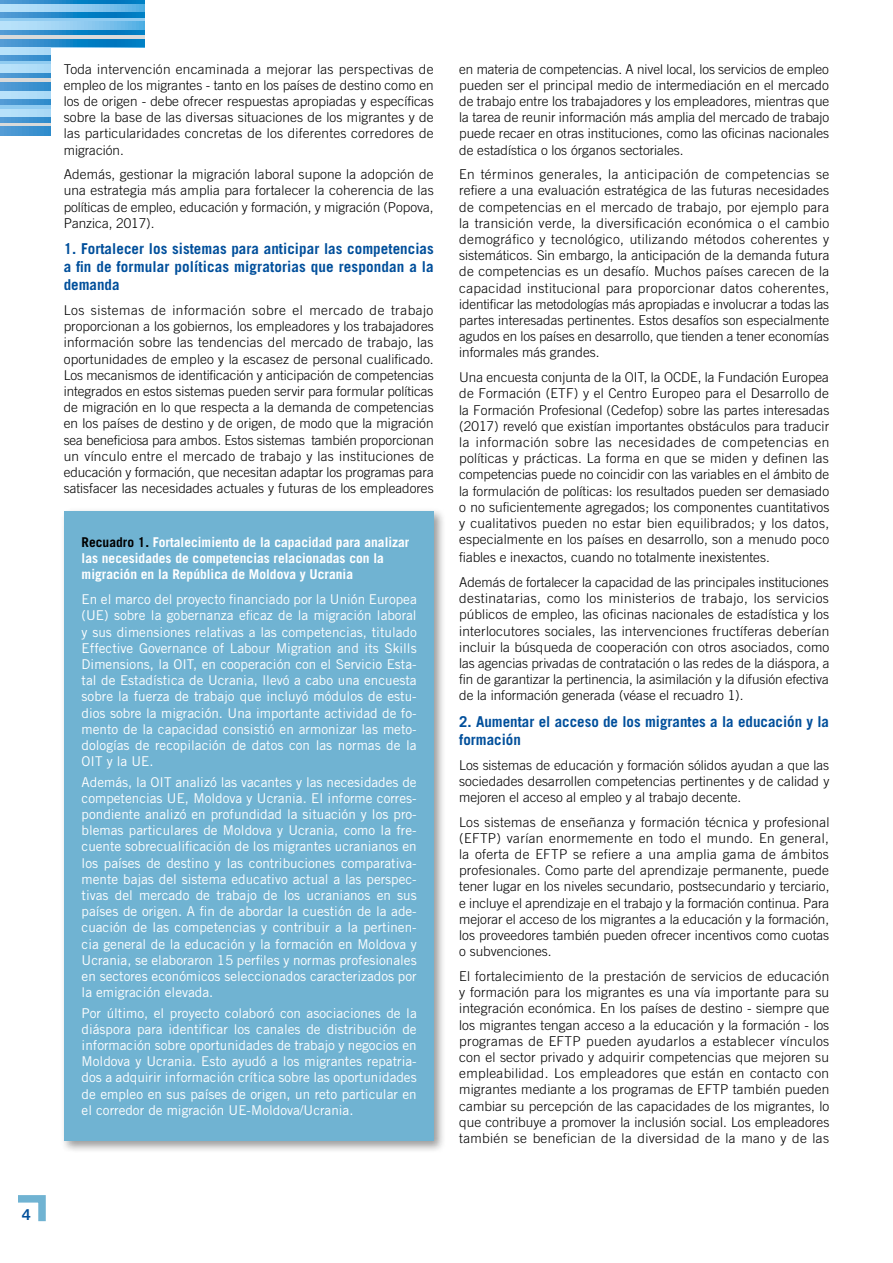
<style>
.page{position:relative;width:893px;height:1263px;background:#fff}
.page>*{position:absolute;margin:0;border:0;box-sizing:border-box;transform-origin:0 0}
.t1{font:700 15px/18px "Trade Gothic LT Std";color:#004f9b;text-align:justify}
.t2{font:15px "Trade Gothic LT Std Bd 2";color:#004f9b}
.t3{font:300 13.5px/16.2px "Trade Gothic LT Std";color:#000;text-align:justify}
.t4{font:13.5px/16.2px "Trade Gothic LT Std";color:#fff;text-align:justify}
.t5{font:700 13.5px/16.2px "Trade Gothic LT Std";color:#fff}
.s1{color:#000}
</style>
<div class="page">
<svg style="left:0;top:39px;width:145px;height:9px"></svg>
<hr style="left:0;top:35px;width:436px;height:4px;background:#d9dada">
<svg style="left:0;top:29px;width:145px;height:6px"></svg>
<svg style="left:0;top:21px;width:145px;height:8px"></svg>
<svg style="left:0;top:17px;width:145px;height:4px"></svg>
<svg style="left:0;top:11px;width:145px;height:6px"></svg>
<svg style="left:0;top:3px;width:145px;height:8px"></svg>
<svg style="left:0;top:0;width:145px;height:3px"></svg>
<svg style="left:0;top:126px;width:51px;height:9px"></svg>
<svg style="left:0;top:122px;width:51px;height:4px"></svg>
<svg style="left:0;top:117px;width:51px;height:5px"></svg>
<div style="left:0;top:109px;width:436px;height:8px;background:#b2def8"></div>
<hr style="left:0;top:105px;width:436px;height:4px;background:#91ccf1">
<svg style="left:0;top:99px;width:51px;height:6px"></svg>
<div style="left:0;top:91px;width:436px;height:8px;background:#b2def8"></div>
<svg style="left:0;top:82px;width:51px;height:9px"></svg>
<hr style="left:0;top:78px;width:436px;height:4px;background:#d9dada">
<svg style="left:0;top:72px;width:51px;height:6px"></svg>
<div style="left:0;top:64px;width:436px;height:8px;background:#b2def8"></div>
<svg style="left:0;top:60px;width:51px;height:4px"></svg>
<svg style="left:0;top:54px;width:51px;height:6px"></svg>
<div style="left:0;top:48px;width:436px;height:6px;background:#b2def8"></div>
<div style="left:51px;top:48px;width:395px;height:100px;background:#fff"></div>
<div style="left:145px;top:0;width:301px;height:53px;background:#fff"></div>
<svg style="left:18px;top:1195px;width:28px;height:27px"></svg>
<div style="left:61px;top:507px;width:385px;height:646px;background:#000;opacity:.4"></div>
<div style="left:65px;top:511px;width:369px;height:630px;background:#70b3d2"></div>
<p class="t2" style="left:22px;top:1205px;width:11px">4</p>
<p class="t3" style="left:64px;top:60px;width:371px">Toda intervención encaminada a mejorar las perspectivas de empleo de los migrantes - tanto en los países de destino como en los de origen - debe ofrecer respuestas apropiadas y específicas sobre la base de las diversas situaciones de los migrantes y de las particularidades concretas de los diferentes corredores de migración.</p>
<p class="t3" style="left:64px;top:166px;width:371px">Además, gestionar la migración laboral supone la adopción de una estrategia más amplia para fortalecer la coherencia de las políticas de empleo, educación y formación, y migración (Popova, Panzica, 2017).</p>
<p class="t1" style="left:64px;top:240px;width:372px">1. Fortalecer los sistemas para anticipar las competencias a fin de formular políticas migratorias que respondan a la demanda</p>
<p class="t3" style="left:64px;top:302px;width:372px">Los sistemas de información sobre el mercado de trabajo proporcionan a los gobiernos, los empleadores y los trabajadores información sobre las tendencias del mercado de trabajo, las oportunidades de empleo y la escasez de personal cualificado.<br>Los mecanismos de identificación y anticipación de competencias integrados en estos sistemas pueden servir para formular políticas de migración en lo que respecta a la demanda de competencias en los países de destino y de origen, de modo que la migración sea beneficiosa para ambos. Estos sistemas también proporcionan un vínculo entre el mercado de trabajo y las instituciones de educación y formación, que necesitan adaptar los programas para satisfacer las necesidades actuales y futuras de los empleadores</p>
<p class="t5" style="left:82px;top:534px;width:329px"><span class="s1">Recuadro 1.</span> Fortalecimiento de la capacidad para analizar las necesidades de competencias relacionadas con la migración en la República de Moldova y Ucrania</p>
<p class="t4" style="left:82px;top:591px;width:337px">En el marco del proyecto financiado por la Unión Europea (UE) sobre la gobernanza eficaz de la migración laboral y sus dimensiones relativas a las competencias, titulado Effective Governance of Labour Migration and its Skills Dimensions, la OIT, en cooperación con el Servicio Esta&shy;tal de Estadística de Ucrania, llevó a cabo una encuesta sobre la fuerza de trabajo que incluyó módulos de estu&shy;dios sobre la migración. Una importante actividad de fo&shy;mento de la capacidad consistió en armonizar las meto&shy;dologías de recopilación de datos con las normas de la OIT y la UE.</p>
<p class="t4" style="left:82px;top:773px;width:337px">Además, la OIT analizó las vacantes y las necesidades de competencias UE, Moldova y Ucrania. El informe corres&shy;pondiente analizó en profundidad la situación y los pro&shy;blemas particulares de Moldova y Ucrania, como la fre&shy;cuente sobrecualificación de los migrantes ucranianos en los países de destino y las contribuciones comparativa&shy;mente bajas del sistema educativo actual a las perspec&shy;tivas del mercado de trabajo de los ucranianos en sus países de origen. A fin de abordar la cuestión de la ade&shy;cuación de las competencias y contribuir a la pertinen&shy;cia general de la educación y la formación en Moldova y Ucrania, se elaboraron 15 perfiles y normas profesionales en sectores económicos seleccionados caracterizados por la emigración elevada.</p>
<p class="t4" style="left:82px;top:1004px;width:337px">Por último, el proyecto colaboró con asociaciones de la diáspora para identificar los canales de distribución de información sobre oportunidades de trabajo y negocios en Moldova y Ucrania. Esto ayudó a los migrantes repatria&shy;dos a adquirir información crítica sobre las oportunidades de empleo en sus países de origen, un reto particular en el corredor de migración UE-Moldova/Ucrania.</p>
<p class="t3" style="left:459px;top:60px;width:372px">en materia de competencias. A nivel local, los servicios de empleo pueden ser el principal medio de intermediación en el mercado de trabajo entre los trabajadores y los empleadores, mientras que la tarea de reunir información más amplia del mercado de trabajo puede recaer en otras instituciones, como las oficinas nacionales de estadística o los órganos sectoriales.</p>
<p class="t3" style="left:459px;top:166px;width:372px">En términos generales, la anticipación de competencias se refiere a una evaluación estratégica de las futuras necesidades de competencias en el mercado de trabajo, por ejemplo para la transición verde, la diversificación económica o el cambio demográfico y tecnológico, utilizando métodos coherentes y sistemáticos. Sin embargo, la anticipación de la demanda futura de competencias es un desafío. Muchos países carecen de la capacidad institucional para proporcionar datos coherentes, identificar las metodologías más apropiadas e involucrar a todas las partes interesadas pertinentes. Estos desafíos son especialmente agudos en los países en desarrollo, que tienden a tener economías informales más grandes.</p>
<p class="t3" style="left:459px;top:369px;width:372px">Una encuesta conjunta de la OIT, la OCDE, la Fundación Europea de Formación (ETF) y el Centro Europeo para el Desarrollo de la Formación Profesional (Cedefop) sobre las partes interesadas (2017) reveló que existían importantes obstáculos para traducir la información sobre las necesidades de competencias en políticas y prácticas. La forma en que se miden y definen las competencias puede no coincidir con las variables en el ámbito de la formulación de políticas: los resultados pueden ser demasiado o no suficientemente agregados; los componentes cuantitativos y cualitativos pueden no estar bien equilibrados; y los datos, especialmente en los países en desarrollo, son a menudo poco</p>
<p class="t3" style="left:459px;top:545px;width:371px;line-height:24.8px">fiables e inexactos, cuando no totalmente inexistentes.<br>Además de fortalecer la capacidad de las principales instituciones</p>
<p class="t3" style="left:459px;top:590px;width:372px">destinatarias, como los ministerios de trabajo, los servicios públicos de empleo, las oficinas nacionales de estadística y los interlocutores sociales, las intervenciones fructíferas deberían incluir la búsqueda de cooperación con otros asociados, como las agencias privadas de contratación o las redes de la diáspora, a fin de garantizar la pertinencia, la asimilación y la difusión efectiva de la información generada (véase el recuadro 1).</p>
<p class="t1" style="left:459px;top:712px;width:371px">2. Aumentar el acceso de los migrantes a la educación y la formación</p>
<p class="t3" style="left:459px;top:756px;width:372px">Los sistemas de educación y formación sólidos ayudan a que las sociedades desarrollen competencias pertinentes y de calidad y mejoren el acceso al empleo y al trabajo decente.</p>
<p class="t3" style="left:459px;top:813px;width:372px">Los sistemas de enseñanza y formación técnica y profesional (EFTP) varían enormemente en todo el mundo. En general, la oferta de EFTP se refiere a una amplia gama de ámbitos profesionales. Como parte del aprendizaje permanente, puede tener lugar en los niveles secundario, postsecundario y terciario, e incluye el aprendizaje en el trabajo y la formación continua. Para mejorar el acceso de los migrantes a la educación y la formación, los proveedores también pueden ofrecer incentivos como cuotas o subvenciones.</p>
<p class="t3" style="left:459px;top:968px;width:372px">El fortalecimiento de la prestación de servicios de educación y formación para los migrantes es una vía importante para su integración económica. En los países de destino - siempre que los migrantes tengan acceso a la educación y la formación - los programas de EFTP pueden ayudarlos a establecer vínculos con el sector privado y adquirir competencias que mejoren su empleabilidad. Los empleadores que están en contacto con migrantes mediante a los programas de EFTP también pueden cambiar su percepción de las capacidades de los migrantes, lo que contribuye a promover la inclusión social. Los empleadores también se benefician de la diversidad de la mano y de las</p>
</div>
